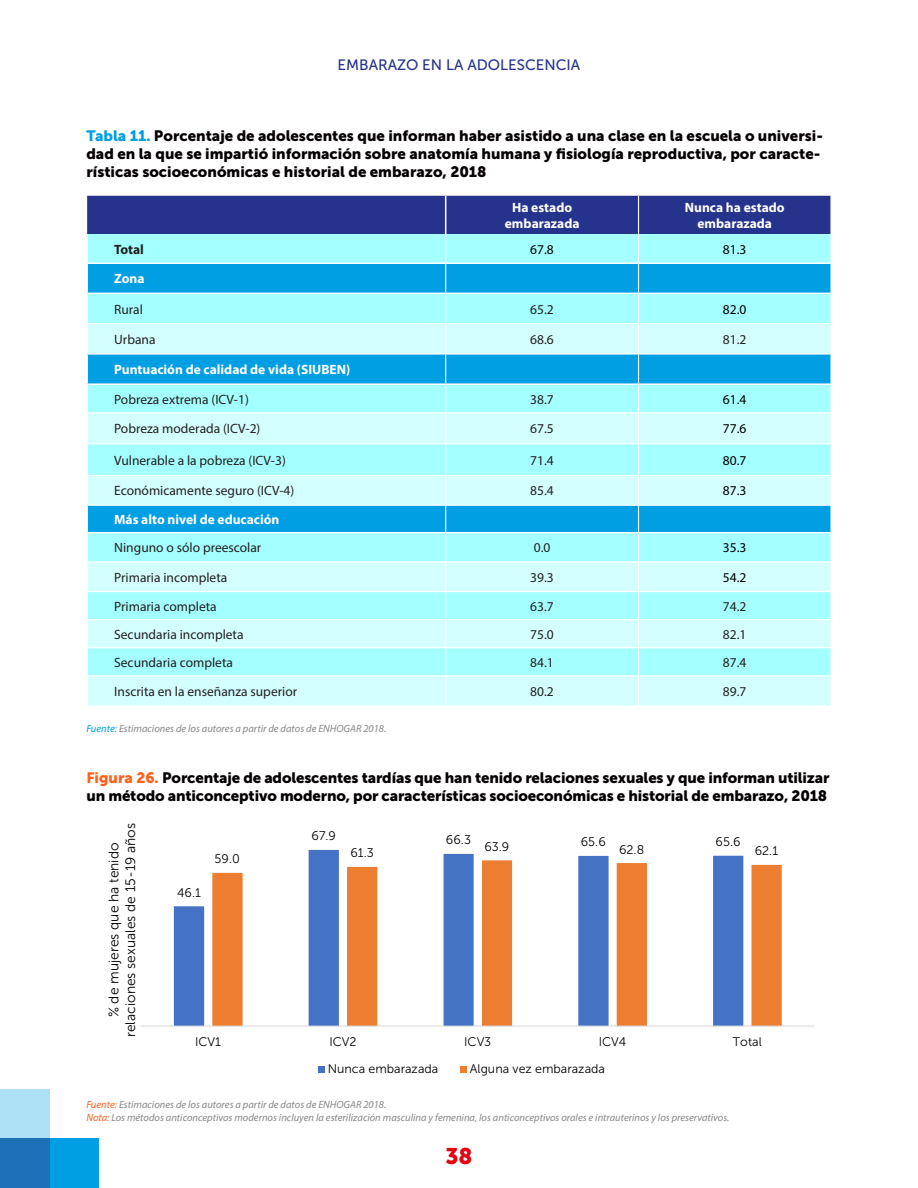
<style>
.page{position:relative;width:918px;height:1188px;background:#fff}
.page>*{position:absolute;margin:0;border:0;box-sizing:border-box;transform-origin:0 0}
.t1{font:22.5px "Museo Sans 900";color:#e30512}
.t2{font:15px/18px "Museo Sans 900";color:#050003}
.t3{font:15px "Museo Sans 500";color:#26338c}
.t4{font:13.8px/16.6px "Museo Sans 300";color:#000;text-align:center}
.t5{font:13.5px "Myriad Pro";color:#231f20}
.t6{font:700 13.5px "Myriad Pro";color:#fff}
.t7{font:13.5px "Myriad Pro";color:#000001}
.t8{font:700 13.5px "Myriad Pro";color:#231f20}
.t9{font:12.45px "Museo Sans 300";color:#000}
.t10{font:italic 10.5px "Myriad Pro";color:#878787}
.s1{color:#009ee3}
.s2{color:#ff601c}
</style>
<div class="page">
<div style="left:0;top:1090px;width:49px;height:49px;background:#aee0f6"></div>
<div style="left:49px;top:1139px;width:49px;height:49px;background:#009ee3"></div>
<div style="left:0;top:1139px;width:49px;height:49px;background:#1c70b8"></div>
<svg style="left:88px;top:413px;width:742px;height:292px;background:#abf2fb"></svg>
<svg style="left:88px;top:592px;width:742px;height:83px;background:#b4ffff"></svg>
<hr style="left:87px;top:561px;width:359px;height:1px;background:#fff">
<hr style="left:446px;top:561px;width:193px;height:1px;background:#fff">
<hr style="left:639px;top:561px;width:191px;height:1px;background:#fff">
<hr style="left:86px;top:532px;width:360px;height:1px;background:#fff">
<hr style="left:446px;top:532px;width:193px;height:1px;background:#fff">
<hr style="left:639px;top:532px;width:191px;height:1px;background:#fff">
<svg style="left:87px;top:196px;width:744px;height:216px;background:#6cc1e3"></svg>
<hr style="left:830px;top:384px;width:2px;height:28px;background:#fff">
<hr style="left:445px;top:413px;width:1px;height:30px;background:#fff">
<hr style="left:638px;top:413px;width:1px;height:30px;background:#fff">
<hr style="left:445px;top:444px;width:1px;height:31px;background:#fff">
<hr style="left:638px;top:444px;width:1px;height:31px;background:#fff">
<svg style="left:445px;top:476px;width:1px;height:229px"></svg>
<svg style="left:638px;top:476px;width:1px;height:229px"></svg>
<hr style="left:87px;top:443px;width:359px;height:1px;background:#fff">
<hr style="left:446px;top:443px;width:193px;height:1px;background:#fff">
<hr style="left:639px;top:443px;width:193px;height:1px;background:#fff">
<hr style="left:87px;top:475px;width:359px;height:1px;background:#fff">
<svg style="left:87px;top:476px;width:1px;height:29px"></svg>
<hr style="left:446px;top:475px;width:193px;height:1px;background:#fff">
<hr style="left:639px;top:475px;width:193px;height:1px;background:#fff">
<hr style="left:87px;top:505px;width:359px;height:1px;background:#fff">
<hr style="left:446px;top:505px;width:193px;height:1px;background:#fff">
<hr style="left:639px;top:505px;width:193px;height:1px;background:#fff">
<hr style="left:87px;top:591px;width:359px;height:1px;background:#fff">
<hr style="left:446px;top:591px;width:193px;height:1px;background:#fff">
<hr style="left:639px;top:591px;width:193px;height:1px;background:#fff">
<hr style="left:87px;top:619px;width:359px;height:1px;background:#fff">
<hr style="left:446px;top:619px;width:193px;height:1px;background:#fff">
<hr style="left:639px;top:619px;width:193px;height:1px;background:#fff">
<hr style="left:87px;top:647px;width:359px;height:1px;background:#fff">
<hr style="left:446px;top:647px;width:193px;height:1px;background:#fff">
<hr style="left:639px;top:647px;width:193px;height:1px;background:#fff">
<hr style="left:87px;top:675px;width:359px;height:1px;background:#fff">
<svg style="left:87px;top:533px;width:1px;height:172px"></svg>
<hr style="left:446px;top:675px;width:193px;height:1px;background:#fff">
<hr style="left:639px;top:675px;width:193px;height:1px;background:#fff">
<svg style="left:141px;top:849px;width:674px;height:224px"></svg>
<p class="t3" style="left:338px;top:56px;width:244px">EMBARAZO EN LA ADOLESCENCIA</p>
<p class="t2" style="left:86px;top:127px;width:738px"><span class="s1">Tabla 11.</span> Porcentaje de adolescentes que informan haber asistido a una clase en la escuela o universi&shy;dad en la que se impartió información sobre anatomía humana y fisiología reproductiva, por caracte&shy;rísticas socioeconómicas e historial de embarazo, 2018</p>
<p class="t6" style="left:512px;top:199px;width:62px">Ha estado</p>
<p class="t6" style="left:505px;top:215px;width:76px">embarazada</p>
<p class="t6" style="left:685px;top:199px;width:101px">Nunca ha estado</p>
<p class="t6" style="left:697px;top:215px;width:76px">embarazada</p>
<p class="t8" style="left:114px;top:240px;width:31px">Total</p>
<p class="t7" style="left:530px;top:241px;width:25px">67.8</p>
<p class="t7" style="left:723px;top:241px;width:25px">81.3</p>
<p class="t6" style="left:114px;top:270px;width:32px">Zona</p>
<p class="t5" style="left:114px;top:301px;width:30px">Rural</p>
<p class="t5" style="left:530px;top:301px;width:25px">65.2</p>
<p class="t7" style="left:723px;top:301px;width:25px">82.0</p>
<p class="t5" style="left:114px;top:331px;width:43px">Urbana</p>
<p class="t5" style="left:530px;top:331px;width:25px">68.6</p>
<p class="t5" style="left:723px;top:331px;width:25px">81.2</p>
<p class="t6" style="left:114px;top:361px;width:238px">Puntuación de calidad de vida (SIUBEN)</p>
<p class="t5" style="left:114px;top:391px;width:136px">Pobreza extrema (ICV-1)</p>
<p class="t5" style="left:530px;top:391px;width:25px">38.7</p>
<p class="t7" style="left:723px;top:391px;width:25px">61.4</p>
<p class="t5" style="left:114px;top:421px;width:148px">Pobreza moderada (ICV-2)</p>
<p class="t5" style="left:530px;top:421px;width:25px">67.5</p>
<p class="t7" style="left:723px;top:421px;width:25px">77.6</p>
<p class="t5" style="left:114px;top:452px;width:173px">Vulnerable a la pobreza (ICV-3)</p>
<p class="t5" style="left:530px;top:452px;width:25px">71.4</p>
<p class="t7" style="left:723px;top:452px;width:25px">80.7</p>
<p class="t5" style="left:114px;top:483px;width:182px">Económicamente seguro (ICV-4)</p>
<p class="t5" style="left:530px;top:483px;width:25px">85.4</p>
<p class="t7" style="left:723px;top:483px;width:25px">87.3</p>
<p class="t6" style="left:114px;top:511px;width:167px">Más alto nivel de educación</p>
<p class="t5" style="left:114px;top:540px;width:149px">Ninguno o sólo preescolar</p>
<p class="t5" style="left:534px;top:540px;width:18px">0.0</p>
<p class="t7" style="left:723px;top:540px;width:25px">35.3</p>
<p class="t5" style="left:114px;top:569px;width:115px">Primaria incompleta</p>
<p class="t5" style="left:530px;top:569px;width:25px">39.3</p>
<p class="t7" style="left:723px;top:569px;width:25px">54.2</p>
<p class="t5" style="left:114px;top:598px;width:104px">Primaria completa</p>
<p class="t5" style="left:530px;top:598px;width:25px">63.7</p>
<p class="t5" style="left:723px;top:598px;width:25px">74.2</p>
<p class="t5" style="left:114px;top:626px;width:131px">Secundaria incompleta</p>
<p class="t5" style="left:530px;top:626px;width:25px">75.0</p>
<p class="t5" style="left:723px;top:626px;width:25px">82.1</p>
<p class="t5" style="left:114px;top:654px;width:120px">Secundaria completa</p>
<p class="t5" style="left:530px;top:654px;width:25px">84.1</p>
<p class="t5" style="left:723px;top:654px;width:25px">87.4</p>
<p class="t5" style="left:114px;top:683px;width:185px">Inscrita en la enseñanza superior</p>
<p class="t5" style="left:530px;top:683px;width:25px">80.2</p>
<p class="t5" style="left:723px;top:683px;width:25px">89.7</p>
<p class="t10" style="left:86px;top:722px;width:301px"><span class="s1">Fuente:</span> Estimaciones de los autores a partir de datos de ENHOGAR 2018.</p>
<p class="t2" style="left:86px;top:768px;width:745px"><span class="s2">Figura 26.</span> Porcentaje de adolescentes tardías que han tenido relaciones sexuales y que informan utilizar un método anticonceptivo moderno, por características socioeconómicas e historial de embarazo, 2018</p>
<p class="t4" style="left:105px;top:1037px;width:216px;rotate:-90deg">% de mujeres que ha tenido relaciones sexuales de 15-19 años</p>
<p class="t9" style="left:177px;top:886px;width:25px">46.1</p>
<p class="t9" style="left:215px;top:852px;width:27px">59.0</p>
<p class="t9" style="left:312px;top:829px;width:26px">67.9</p>
<p class="t9" style="left:446px;top:833px;width:27px">66.3</p>
<p class="t9" style="left:581px;top:835px;width:27px">65.6</p>
<p class="t9" style="left:716px;top:835px;width:27px">65.6</p>
<p class="t9" style="left:484px;top:840px;width:27px">63.9</p>
<p class="t9" style="left:619px;top:843px;width:27px">62.8</p>
<p class="t9" style="left:755px;top:844px;width:25px">62.1</p>
<p class="t9" style="left:350px;top:846px;width:25px">61.3</p>
<p class="t9" style="left:195px;top:1035px;width:27px">ICV1</p>
<p class="t9" style="left:329px;top:1035px;width:29px">ICV2</p>
<p class="t9" style="left:464px;top:1035px;width:29px">ICV3</p>
<p class="t9" style="left:599px;top:1035px;width:29px">ICV4</p>
<p class="t9" style="left:733px;top:1035px;width:30px">Total</p>
<p class="t9" style="left:328px;top:1062px;width:112px">Nunca embarazada</p>
<p class="t9" style="left:470px;top:1062px;width:137px">Alguna vez embarazada</p>
<p class="t10" style="left:86px;top:1098px;width:301px"><span class="s2">Fuente:</span> Estimaciones de los autores a partir de datos de ENHOGAR 2018.</p>
<p class="t10" style="left:86px;top:1111px;width:645px"><span class="s2">Nota:</span> Los métodos anticonceptivos modernos incluyen la esterilización masculina y femenina, los anticonceptivos orales e intrauterinos y los preservativos.</p>
<h1 class="t1" style="left:445px;top:1143px;width:29px">38</h1>
</div>
